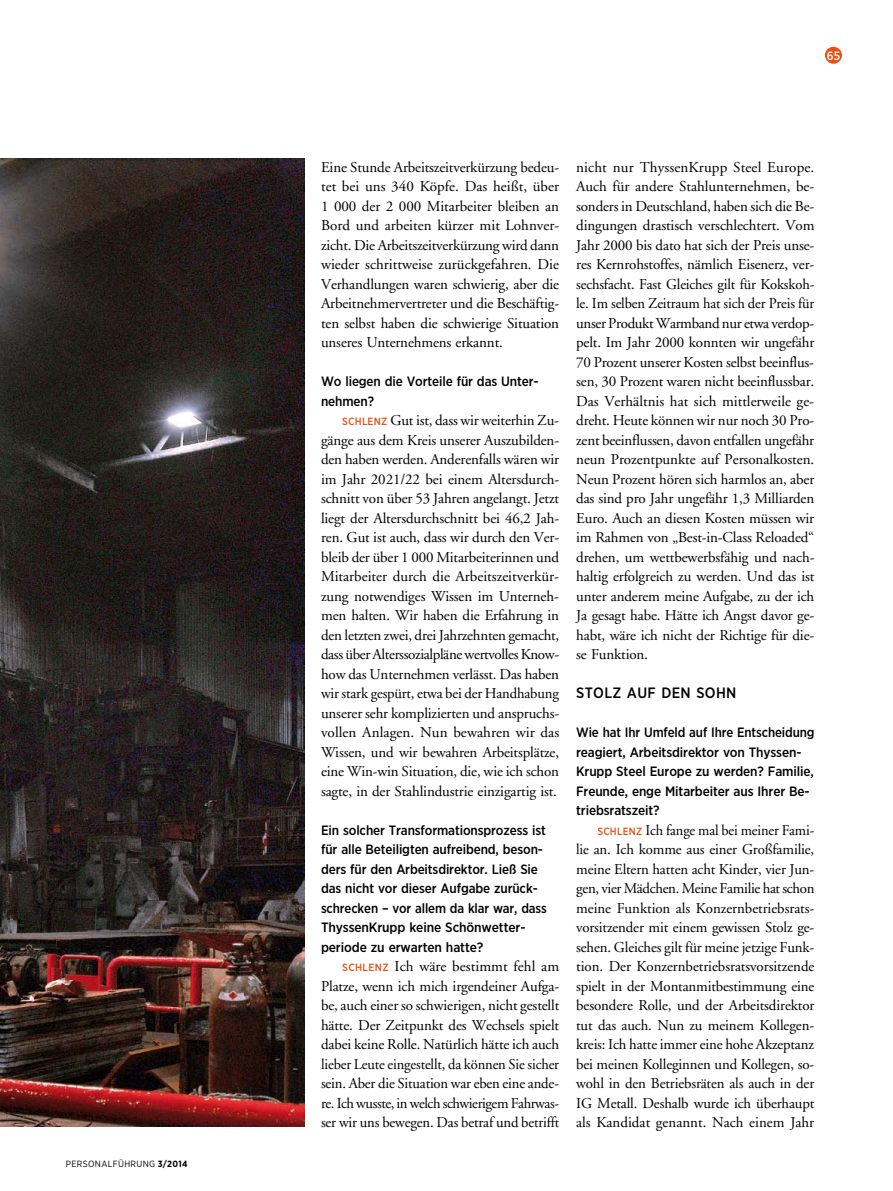
<style>
.page{position:relative;width:893px;height:1191px;background:#fff}
.page>*{position:absolute;margin:0;border:0;box-sizing:border-box;transform-origin:0 0}
.t1{font:15px/19.5px "Adobe Garamond";letter-spacing:-.01em;color:#000;text-align:justify}
.t2{font:15px/19.5px "Adobe Garamond";letter-spacing:-.01em;color:#000;text-align:justify;scale:.96 1}
.t3{font:500 15px "Gotham Narrow";color:#000}
.t4{font:500 13.5px/19.5px "Gotham Narrow";letter-spacing:-.01em;color:#000}
.t5{font:500 12px "Gotham Narrow";color:#fff}
.t6{font:500 10.5px "Gotham Narrow";color:#e75113}
.t7{font:9px "Gotham Narrow";letter-spacing:.04em;color:#000}
.s1{font-weight:700}
</style>
<div class="page">
<div style="left:825px;top:47px;width:17px;height:17px;background:#e75113;border-radius:50%"></div>
<img style="left:0;top:158px;width:304px;height:968px">
<p class="t7" style="left:66px;top:1157px;width:123px">PERSONALFÜHRUNG <span class="s1">3/2014</span></p>
<p class="t5" style="left:827px;top:48px;width:15px">65</p>
<p class="t1" style="left:321px;top:157px;width:240px">Eine Stunde Arbeitszeitverkürzung bedeu&shy;tet bei uns 340 Köpfe. Das heißt, über 1 000 der 2 000 Mitarbeiter bleiben an Bord und arbeiten kürzer mit Lohnver&shy;zicht. Die Arbeitszeitverkürzung wird dann wieder schrittweise zurückgefahren. Die Verhandlungen waren schwierig, aber die Arbeitnehmervertreter und die Beschäftig&shy;ten selbst haben die schwierige Situation unseres Unternehmens erkannt.</p>
<p class="t4" style="left:321px;top:371px;width:219px">Wo liegen die Vorteile für das Unter&shy;nehmen?</p>
<p class="t6" style="left:342px;top:415px;width:14px">Schlenz</p>
<p class="t1" style="left:321px;top:411px;width:240px;text-indent:69px">Gut ist, dass wir weiterhin Zu&shy;gänge aus dem Kreis unserer Auszubilden&shy;den haben werden. Anderenfalls wären wir im Jahr 2021/22 bei einem Altersdurch&shy;schnitt von über 53 Jahren angelangt. Jetzt liegt der Altersdurchschnitt bei 46,2 Jah&shy;ren. Gut ist auch, dass wir durch den Ver&shy;bleib der über 1 000 Mitarbeiterinnen und Mitarbeiter durch die Arbeitszeitverkür&shy;zung notwendiges Wissen im Unterneh&shy;men halten. Wir haben die Erfahrung in den letzten zwei, drei Jahrzehnten gemacht, dass über Alterssozialpläne wertvolles Know&shy;how das Unternehmen verlässt. Das haben wir stark gespürt, etwa bei der Handhabung unserer sehr komplizierten und anspruchs&shy;vollen Anlagen. Nun bewahren wir das Wissen, und wir bewahren Arbeitsplätze, eine Win-win Situation, die, wie ich schon sagte, in der Stahlindustrie einzigartig ist.</p>
<p class="t4" style="left:321px;top:820px;width:227px">Ein solcher Transformationsprozess ist für alle Beteiligten aufreibend, beson&shy;ders für den Arbeitsdirektor. Ließ Sie das nicht vor dieser Aufgabe zurück&shy;schrecken – vor allem da klar war, dass ThyssenKrupp keine Schönwetter&shy;periode zu erwarten hatte?</p>
<p class="t6" style="left:342px;top:961px;width:14px">Schlenz</p>
<p class="t1" style="left:321px;top:957px;width:240px;text-indent:74px">Ich wäre bestimmt fehl am Platze, wenn ich mich irgendeiner Aufga&shy;be, auch einer so schwierigen, nicht gestellt hätte. Der Zeitpunkt des Wechsels spielt dabei keine Rolle. Natürlich hätte ich auch lieber Leute eingestellt, da können Sie sicher sein. Aber die Situation war eben eine ande&shy;re. Ich wusste, in welch schwierigem Fahrwas&shy;ser wir uns bewegen. Das betraf und betrifft</p>
<p class="t1" style="left:576px;top:157px;width:240px">nicht nur ThyssenKrupp Steel Europe.<br>Auch für andere Stahlunternehmen, be&shy;sonders in Deutschland, haben sich die Be&shy;dingungen drastisch verschlechtert. Vom Jahr 2000 bis dato hat sich der Preis unse&shy;res Kernrohstoffes, nämlich Eisenerz, ver&shy;sechsfacht. Fast Gleiches gilt für Kokskoh&shy;le. Im selben Zeitraum hat sich der Preis für unser Produkt Warmband nur etwa verdop&shy;pelt. Im Jahr 2000 konnten wir ungefähr 70 Prozent unserer Kosten selbst beeinflus&shy;sen, 30 Prozent waren nicht beeinflussbar.<br>Das Verhältnis hat sich mittlerweile ge&shy;dreht. Heute können wir nur noch 30 Pro&shy;zent beeinflussen, davon entfallen ungefähr neun Prozentpunkte auf Personalkosten.<br>Neun Prozent hören sich harmlos an, aber das sind pro Jahr ungefähr 1,3 Milliarden Euro. Auch an diesen Kosten müssen wir im Rahmen von „Best-in-Class Reloaded“ drehen, um wettbewerbsfähig und nach&shy;haltig erfolgreich zu werden. Und das ist unter anderem meine Aufgabe, zu der ich Ja gesagt habe. Hätte ich Angst davor ge&shy;habt, wäre ich nicht der Richtige für die&shy;se Funktion.</p>
<p class="t3" style="left:576px;top:683px;width:19px">Stolz</p>
<p class="t3" style="left:627px;top:683px;width:11px">auf</p>
<p class="t3" style="left:661px;top:683px;width:11px">den</p>
<p class="t3" style="left:696px;top:683px;width:20px">Sohn</p>
<p class="t4" style="left:576px;top:722px;width:240px">Wie hat Ihr Umfeld auf Ihre Entscheidung reagiert, Arbeitsdirektor von Thyssen-Krupp Steel Europe zu werden? Familie, Freunde, enge Mitarbeiter aus Ihrer Be&shy;triebsratszeit?</p>
<p class="t6" style="left:597px;top:824px;width:14px">Schlenz</p>
<p class="t2" style="left:576px;top:820px;width:250px;text-indent:69px">Ich fange mal bei meiner Fami&shy;lie an. Ich komme aus einer Großfamilie, meine Eltern hatten acht Kinder, vier Jun&shy;gen, vier Mädchen. Meine Familie hat schon meine Funktion als Konzernbetriebsrats&shy;vorsitzender mit einem gewissen Stolz ge&shy;sehen. Gleiches gilt für meine jetzige Funk&shy;tion. Der Konzernbetriebsratsvorsitzende spielt in der Montanmitbestimmung eine besondere Rolle, und der Arbeitsdirektor tut das auch. Nun zu meinem Kollegen&shy;kreis: Ich hatte immer eine hohe Akzeptanz bei meinen Kolleginnen und Kollegen, so&shy;wohl in den Betriebsräten als auch in der IG Metall. Deshalb wurde ich überhaupt als Kandidat genannt. Nach einem Jahr</p>
</div>
